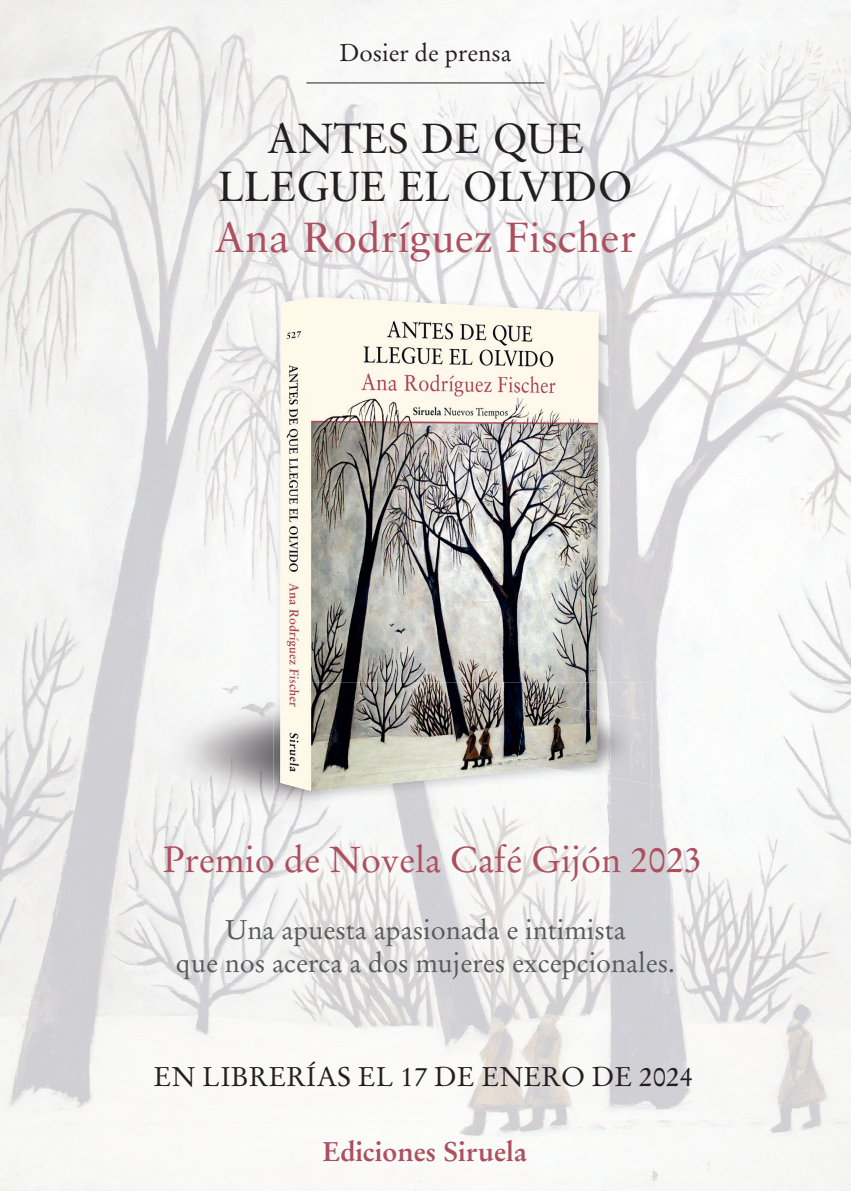
<style>
.page{position:relative;width:851px;height:1191px;background:#fff}
.page>*{position:absolute;margin:0;border:0;box-sizing:border-box;transform-origin:0 0}
.t1{font:42px/48px "Sabon LT Std";letter-spacing:.01em;color:#231f20;text-align:center}
.t2{font:42px "Sabon LT Std";letter-spacing:.01em;color:#ac4f5e}
.t3{font:36px "Stempel Garamond LT Std";color:#ac4f5e}
.t4{font:27px/33px "Stempel Garamond LT Std";color:#57585a;text-align:center}
.t5{font:27px "Stempel Garamond LT Std";color:#231f20}
.t6{font:700 27px "Stempel Garamond LT Std";color:#ac4f5e}
.t7{font:24px "Stempel Garamond LT Std";color:#231f20}
</style>
<div class="page">
<img style="left:0;top:0;width:850px;height:207px">
<img style="left:0;top:207px;width:212px;height:984px">
<img style="left:212px;top:207px;width:479px;height:103px">
<img style="left:691px;top:207px;width:159px;height:984px">
<img style="left:212px;top:310px;width:61px;height:358px">
<img style="left:610px;top:310px;width:81px;height:410px">
<img style="left:638px;top:786px;width:53px;height:405px">
<img style="left:212px;top:825px;width:426px;height:366px">
<hr style="left:306px;top:83px;width:238px;height:1px;background:#231f20">
<img style="left:162px;top:682px;width:146px;height:143px">
<img style="left:602px;top:682px;width:49px;height:143px">
<img style="left:308px;top:803px;width:294px;height:22px">
<img style="left:651px;top:720px;width:12px;height:66px">
<img style="left:610px;top:714px;width:41px;height:70px">
<img style="left:273px;top:291px;width:337px;height:48px">
<img style="left:273px;top:339px;width:7px;height:343px">
<img style="left:598px;top:339px;width:12px;height:343px">
<img style="left:273px;top:682px;width:337px;height:121px">
<img style="left:597px;top:712px;width:13px;height:66px">
<img style="left:280px;top:297px;width:212px;height:385px">
<img style="left:492px;top:307px;width:106px;height:375px">
<img style="left:280px;top:682px;width:317px;height:109px">
<img style="left:517px;top:701px;width:80px;height:66px">
<p class="t7" style="left:339px;top:39px;width:174px">Dosier de prensa</p>
<h1 class="t1" style="left:218px;top:114px;width:416px">ANTES DE QUE<br>LLEGUE EL OLVIDO</h1>
<h1 class="t2" style="left:214px;top:212px;width:423px">Ana Rodríguez Fischer</h1>
<h2 class="t3" style="left:163px;top:838px;width:540px">Premio de Novela Café Gijón 2023</h2>
<p class="t4" style="left:176px;top:913px;width:500px">Una apuesta apasionada e intimista<br>que nos acerca a dos mujeres excepcionales.</p>
<p class="t5" style="left:153px;top:1060px;width:541px">EN LIBRERÍAS EL 17 DE ENERO DE 2024</p>
<p class="t6" style="left:322px;top:1135px;width:206px">Ediciones Siruela</p>
</div>
